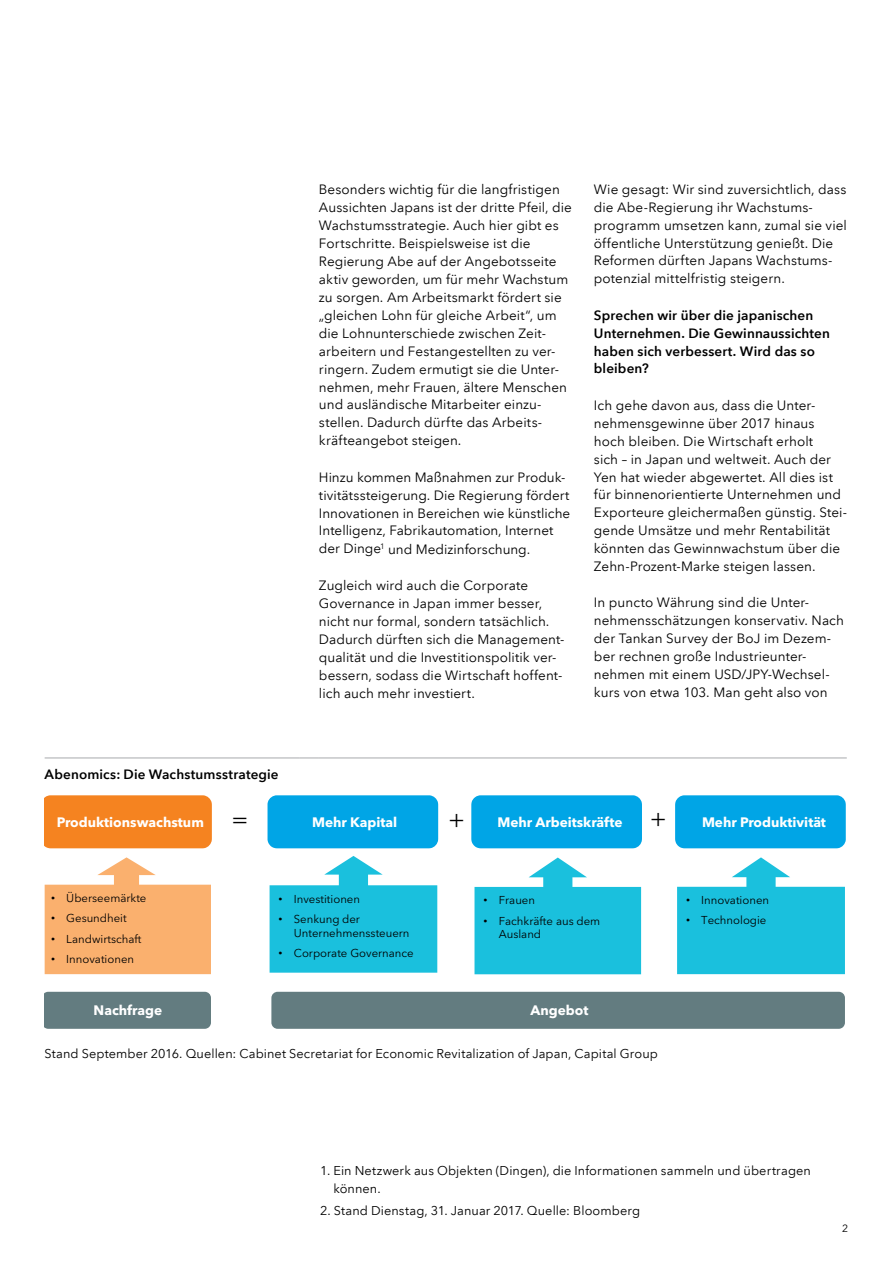
<style>
.page{position:relative;width:893px;height:1263px;background:#fff}
.page>*{position:absolute;margin:0;border:0;box-sizing:border-box;transform-origin:0 0}
.t1{font:700 13.65px "Avenir Next LT Com";color:#fff}
.t2{font:13.5px/18px "Avenir Next LT Com";letter-spacing:.005em;color:#000}
.t3{font:600 13.5px/18px "Avenir Next LT Com";letter-spacing:.01em;color:#000}
.t4{font:12.75px/18px "Avenir Next LT Com";letter-spacing:.005em;color:#000}
.t5{font:11.4px/13.6px "Avenir Next LT Com";color:#000}
.t6{font:10.5px "Avenir Next LT Com";color:#000}
.s1{font-family:"Arial"}
</style>
<div class="page">
<hr style="left:45px;top:758px;width:255px;height:1px;background:#a7a9ac">
<svg style="left:300px;top:758px;width:18px;height:1px"></svg>
<hr style="left:318px;top:758px;width:529px;height:1px;background:#a7a9ac">
<div style="left:45px;top:795px;width:167px;height:53px;background:#f58320"></div>
<div style="left:268px;top:795px;width:170px;height:53px;background:#00a5e6"></div>
<div style="left:471px;top:795px;width:171px;height:53px;background:#00a5e6"></div>
<div style="left:675px;top:795px;width:171px;height:53px;background:#00a5e6"></div>
<svg style="left:45px;top:857px;width:166px;height:117px"></svg>
<svg style="left:270px;top:856px;width:167px;height:117px"></svg>
<svg style="left:474px;top:857px;width:167px;height:117px"></svg>
<svg style="left:677px;top:857px;width:168px;height:117px"></svg>
<div style="left:45px;top:992px;width:166px;height:37px;background:#637c80"></div>
<div style="left:271px;top:992px;width:574px;height:37px;background:#637c80;border-radius:6px"></div>
<p class="t3" style="left:45px;top:765px;width:236px">Abenomics: Die Wachstumsstrategie</p>
<p class="t2" style="left:319px;top:180px;width:254px">Besonders wichtig für die langfristigen Aussichten Japans ist der dritte Pfeil, die Wachstumsstrategie. Auch hier gibt es Fortschritte. Beispielsweise ist die Regierung Abe auf der Angebotsseite aktiv geworden, um für mehr Wachstum zu sorgen. Am Arbeitsmarkt fördert sie „gleichen Lohn für gleiche Arbeit“, um die Lohnunterschiede zwischen Zeit&shy;arbeitern und Festangestellten zu ver&shy;ringern. Zudem ermutigt sie die Unter&shy;nehmen, mehr Frauen, ältere Menschen und ausländische Mitarbeiter einzu&shy;stellen. Dadurch dürfte das Arbeits&shy;kräfteangebot steigen.</p>
<p class="t2" style="left:319px;top:468px;width:253px">Hinzu kommen Maßnahmen zur Produk&shy;tivitätssteigerung. Die Regierung fördert Innovationen in Bereichen wie künstliche Intelligenz, Fabrikautomation, Internet der Dinge<sup>1</sup> und Medizinforschung.</p>
<p class="t2" style="left:319px;top:576px;width:247px">Zugleich wird auch die Corporate Governance in Japan immer besser, nicht nur formal, sondern tatsächlich.<br>Dadurch dürften sich die Management&shy;qualität und die Investitionspolitik ver&shy;bessern, sodass die Wirtschaft hoffent&shy;lich auch mehr investiert.</p>
<p class="t2" style="left:594px;top:180px;width:255px">Wie gesagt: Wir sind zuversichtlich, dass die Abe-Regierung ihr Wachstums&shy;programm umsetzen kann, zumal sie viel öffentliche Unterstützung genießt. Die Reformen dürften Japans Wachstums&shy;potenzial mittelfristig steigern.</p>
<p class="t3" style="left:594px;top:306px;width:237px">Sprechen wir über die japanischen<br>Unternehmen. Die Gewinnaussichten haben sich verbessert. Wird das so bleiben?</p>
<p class="t2" style="left:594px;top:396px;width:255px">Ich gehe davon aus, dass die Unter&shy;nehmensgewinne über 2017 hinaus hoch bleiben. Die Wirtschaft erholt<br>sich – in Japan und weltweit. Auch der Yen hat wieder abgewertet. All dies ist für binnenorientierte Unternehmen und Exporteure gleichermaßen günstig. Stei&shy;gende Umsätze und mehr Rentabilität könnten das Gewinnwachstum über die Zehn-Prozent-Marke steigen lassen.</p>
<p class="t2" style="left:594px;top:594px;width:252px">In puncto Währung sind die Unter&shy;nehmensschätzungen konservativ. Nach der Tankan Survey der BoJ im Dezem&shy;ber rechnen große Industrieunter&shy;nehmen mit einem USD/JPY-Wechsel&shy;kurs von etwa 103. Man geht also von</p>
<p class="t1" style="left:57px;top:813px;width:148px">Produktionswachstum</p>
<p class="t1" style="left:312px;top:813px;width:87px">Mehr Kapital</p>
<p class="t1" style="left:497px;top:813px;width:127px">Mehr Arbeitskräfte</p>
<p class="t1" style="left:702px;top:813px;width:126px">Mehr Produktivität</p>
<p class="t5" style="left:51px;top:891px;width:97px"><span class="s1">•</span> Überseemärkte</p>
<p class="t5" style="left:51px;top:911px;width:77px"><span class="s1">•</span> Gesundheit</p>
<p class="t5" style="left:51px;top:932px;width:92px"><span class="s1">•</span> Landwirtschaft</p>
<p class="t5" style="left:51px;top:952px;width:85px"><span class="s1">•</span> Innovationen</p>
<p class="t5" style="left:279px;top:892px;width:83px"><span class="s1">•</span> Investitionen</p>
<p class="t5" style="left:294px;top:912px;width:117px;text-indent:-15px"><span class="s1">•</span> Senkung der<br>Unternehmenssteuern</p>
<p class="t5" style="left:279px;top:946px;width:137px"><span class="s1">•</span> Corporate Governance</p>
<p class="t5" style="left:483px;top:893px;width:53px"><span class="s1">•</span> Frauen</p>
<p class="t5" style="left:499px;top:914px;width:103px;text-indent:-15px"><span class="s1">•</span> Fachkräfte aus dem<br>Ausland</p>
<p class="t1" style="left:94px;top:1002px;width:70px">Nachfrage</p>
<p class="t1" style="left:530px;top:1002px;width:59px">Angebot</p>
<p class="t4" style="left:45px;top:1044px;width:615px">Stand September 2016. Quellen: Cabinet Secretariat for Economic Revitalization of Japan, Capital Group</p>
<p class="t5" style="left:686px;top:893px;width:85px"><span class="s1">•</span> Innovationen</p>
<p class="t5" style="left:686px;top:914px;width:82px"><span class="s1">•</span> Technologie</p>
<p class="t4" style="left:333px;top:1161px;width:479px;text-indent:-13px">1. Ein Netzwerk aus Objekten (Dingen), die Informationen sammeln und übertragen können.</p>
<p class="t4" style="left:320px;top:1202px;width:321px">2. Stand Dienstag, 31. Januar 2017. Quelle: Bloomberg</p>
<p class="t6" style="left:842px;top:1222px;width:8px">2</p>
</div>
